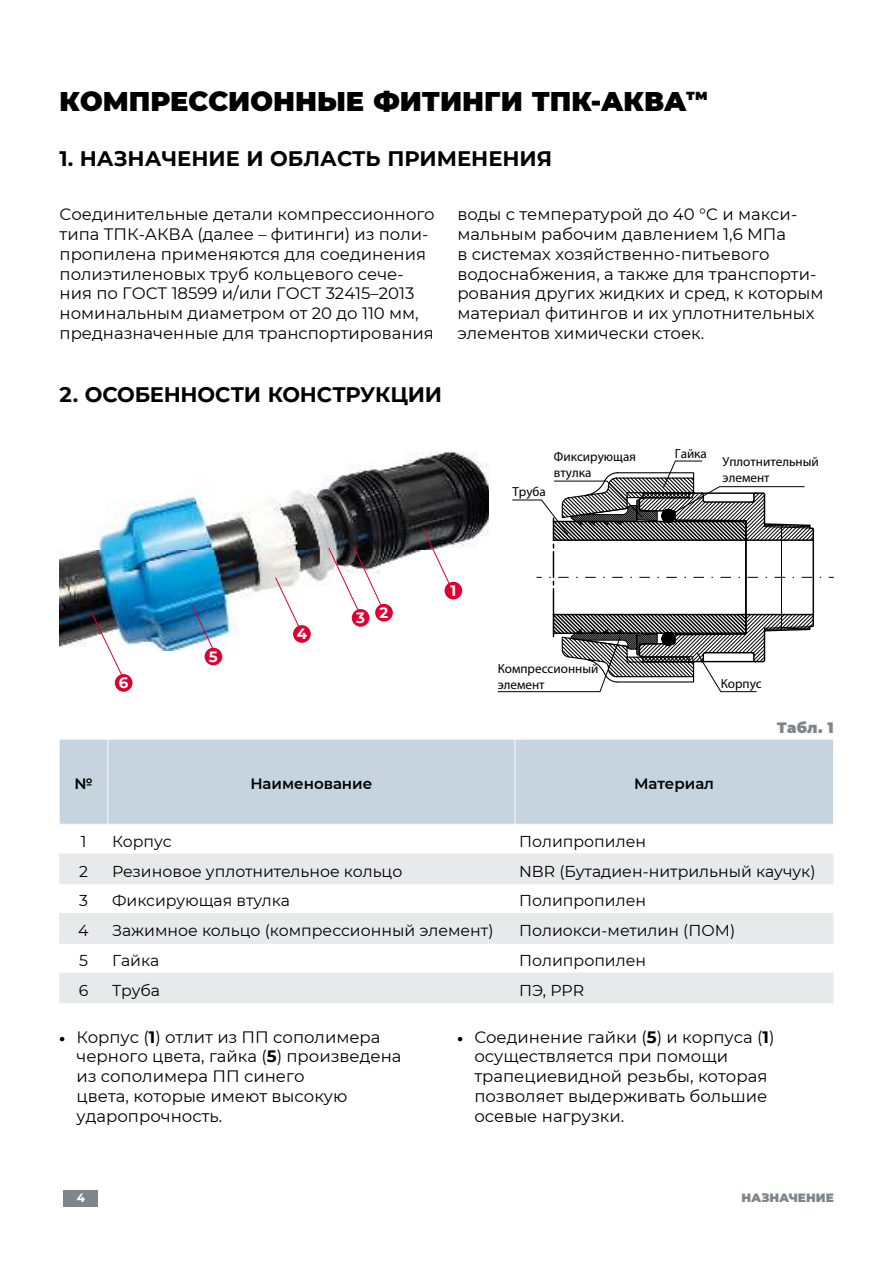
<style>
.page{position:relative;width:893px;height:1263px;background:#fff}
.page>*{position:absolute;margin:0;border:0;box-sizing:border-box;transform-origin:0 0}
.t1{font:900 27px "Montserrat";color:#000}
.t2{font:700 21px "Montserrat";color:#000}
.t3{font:16.5px/19.8px "Montserrat";color:#000}
.t4{font:15.75px "Montserrat";color:#000}
.t5{font:600 15px "Montserrat";color:#000}
.t6{font:900 15px "Montserrat";color:#7f868b}
.t7{font:700 15px "Montserrat";color:#fff}
.t8{font:900 15px "Montserrat";color:#000}
.t9{font:13.2px/15.8px "Myriad Pro";color:#000}
.t10{font:900 12px "Montserrat";color:#7f868b}
.t11{font:700 12px "Montserrat";color:#fff}
.s1{font-weight:900;font-size:13.5px}
.s2{font-weight:700}
</style>
<div class="page">
<div style="left:64px;top:1191px;width:34px;height:16px;background:#7f868b"></div>
<svg style="left:497px;top:472px;width:336px;height:220px"></svg>
<img style="left:60px;top:452px;width:428px;height:195px">
<div style="left:60px;top:740px;width:773px;height:84px;background:#c5d4de"></div>
<div style="left:59px;top:855px;width:774px;height:28px;background:#e7e9ea"></div>
<svg style="left:59px;top:914px;width:774px;height:88px;fill:#e7e9ea"></svg>
<hr style="left:59px;top:854px;width:774px;height:1px;background:#e7e9ea">
<hr style="left:59px;top:883px;width:774px;height:1px;background:#e7e9ea">
<hr style="left:59px;top:913px;width:774px;height:1px;background:#e7e9ea">
<hr style="left:59px;top:943px;width:774px;height:1px;background:#e7e9ea">
<hr style="left:59px;top:973px;width:774px;height:1px;background:#e7e9ea">
<hr style="left:59px;top:1002px;width:774px;height:1px;background:#e7e9ea">
<hr style="left:59px;top:739px;width:49px;height:1px;background:#fafafb">
<hr style="left:59px;top:740px;width:1px;height:84px;background:#fafafb">
<hr style="left:108px;top:739px;width:407px;height:1px;background:#fafafb">
<hr style="left:107px;top:740px;width:1px;height:84px;background:#fafafb">
<hr style="left:515px;top:739px;width:318px;height:1px;background:#fafafb">
<hr style="left:514px;top:740px;width:1px;height:84px;background:#fafafb">
<hr style="left:833px;top:740px;width:1px;height:84px;background:#fafafb">
<hr style="left:59px;top:824px;width:774px;height:1px;background:#fafafb">
<img style="left:91px;top:528px;width:365px;height:154px">
<div style="left:352px;top:610px;width:16px;height:16px;background:#de002f;border-radius:50%"></div>
<div style="left:352px;top:609px;width:17px;height:18px;border:2px solid #de002f;border-radius:50%"></div>
<div style="left:376px;top:605px;width:16px;height:16px;background:#de002f;border-radius:50%"></div>
<div style="left:375px;top:604px;width:18px;height:18px;border:2px solid #de002f;border-radius:50%"></div>
<div style="left:445px;top:583px;width:16px;height:16px;background:#de002f;border-radius:50%"></div>
<div style="left:444px;top:582px;width:18px;height:17px;border:2px solid #de002f;border-radius:50%"></div>
<div style="left:205px;top:648px;width:16px;height:17px;background:#de002f;border-radius:50%"></div>
<div style="left:204px;top:648px;width:18px;height:17px;border:2px solid #de002f;border-radius:50%"></div>
<div style="left:116px;top:675px;width:16px;height:16px;background:#de002f;border-radius:50%"></div>
<div style="left:115px;top:674px;width:17px;height:18px;border:2px solid #de002f;border-radius:50%"></div>
<div style="left:294px;top:626px;width:16px;height:16px;background:#de002f;border-radius:50%"></div>
<div style="left:293px;top:625px;width:18px;height:18px;border:2px solid #de002f;border-radius:50%"></div>
<h1 class="t1" style="left:60px;top:82px;width:628px">КОМПРЕССИОННЫЕ ФИТИНГИ ТПК-АКВА</h1>
<p class="t2" style="left:60px;top:149px;width:494px">1. НАЗНАЧЕНИЕ И ОБЛАСТЬ ПРИМЕНЕНИЯ</p>
<p class="t8" style="left:686px;top:84px;width:23px">тм</p>
<p class="t3" style="left:60px;top:204px;width:377px">Соединительные детали компрессионного типа ТПК-АКВА (далее – фитинги) из поли&shy;пропилена применяются для соединения полиэтиленовых труб кольцевого сече&shy;ния по ГОСТ 18599 и/или ГОСТ 32415–2013 номинальным диаметром от 20 до 110 мм, предназначенные для транспортирования</p>
<p class="t3" style="left:457px;top:204px;width:367px">воды с температурой до 40 °C и макси&shy;мальным рабочим давлением 1,6 МПа<br>в системах хозяйственно-питьевого водоснабжения, а также для транспорти&shy;рования других жидких и сред, к которым материал фитингов и их уплотнительных элементов химически стоек.</p>
<p class="t2" style="left:60px;top:385px;width:384px">2. ОСОБЕННОСТИ КОНСТРУКЦИИ</p>
<p class="t9" style="left:512px;top:485px;width:35px">Труба</p>
<p class="t9" style="left:554px;top:450px;width:83px">Фиксирующая</p>
<p class="t9" style="left:675px;top:447px;width:33px">Гайка</p>
<p class="t9" style="left:554px;top:466px;width:39px">втулка</p>
<p class="t9" style="left:722px;top:455px;width:98px">Уплотнительный элемент</p>
<p class="t7" style="left:119px;top:675px;width:11px">6</p>
<p class="t7" style="left:209px;top:649px;width:10px">5</p>
<p class="t7" style="left:297px;top:626px;width:12px">4</p>
<p class="t7" style="left:356px;top:608px;width:34px">3 2</p>
<p class="t7" style="left:450px;top:583px;width:7px">1</p>
<p class="t9" style="left:497px;top:662px;width:102px">Компрессионный элемент</p>
<p class="t9" style="left:720px;top:677px;width:43px">Корпус</p>
<p class="t6" style="left:776px;top:716px;width:58px">Табл. 1</p>
<p class="t5" style="left:74px;top:773px;width:20px">№</p>
<p class="t5" style="left:250px;top:773px;width:123px">Наименование</p>
<p class="t5" style="left:634px;top:773px;width:81px">Материал</p>
<p class="t4" style="left:81px;top:833px;width:7px">1</p>
<p class="t4" style="left:112px;top:830px;width:61px">Корпус</p>
<p class="t4" style="left:519px;top:830px;width:128px">Полипропилен</p>
<p class="t4" style="left:79px;top:863px;width:10px">2</p>
<p class="t4" style="left:112px;top:860px;width:292px">Резиновое уплотнительное кольцо</p>
<p class="t4" style="left:519px;top:863px;width:298px">NBR (Бутадиен-нитрильный каучук)</p>
<p class="t4" style="left:79px;top:893px;width:10px">3</p>
<p class="t4" style="left:112px;top:890px;width:179px">Фиксирующая втулка</p>
<p class="t4" style="left:519px;top:890px;width:128px">Полипропилен</p>
<p class="t4" style="left:78px;top:923px;width:12px">4</p>
<p class="t4" style="left:112px;top:920px;width:383px">Зажимное кольцо (компрессионный элемент)</p>
<p class="t4" style="left:519px;top:920px;width:217px">Полиокси-метилин (ПОМ)</p>
<p class="t4" style="left:79px;top:953px;width:10px">5</p>
<p class="t4" style="left:112px;top:949px;width:49px">Гайка</p>
<p class="t4" style="left:519px;top:949px;width:128px">Полипропилен</p>
<p class="t4" style="left:79px;top:982px;width:11px">6</p>
<p class="t4" style="left:112px;top:979px;width:49px">Труба</p>
<p class="t4" style="left:519px;top:979px;width:67px">ПЭ, PPR</p>
<p class="t3" style="left:77px;top:1026px;width:326px;text-indent:-17px"><span class="s1">ï</span> Корпус (<span class="s2">1</span>) отлит из ПП сополимера черного цвета, гайка (<span class="s2">5</span>) произведена из сополимера ПП синего<br>цвета, которые имеют высокую ударопрочность.</p>
<p class="t3" style="left:474px;top:1026px;width:301px;text-indent:-17px"><span class="s1">ï</span> Соединение гайки (<span class="s2">5</span>) и корпуса (<span class="s2">1</span>) осуществляется при помощи трапециевидной резьбы, которая позволяет выдерживать большие осевые нагрузки.</p>
<p class="t11" style="left:77px;top:1192px;width:10px">4</p>
<p class="t10" style="left:741px;top:1189px;width:94px">НАЗНАЧЕНИЕ</p>
</div>
